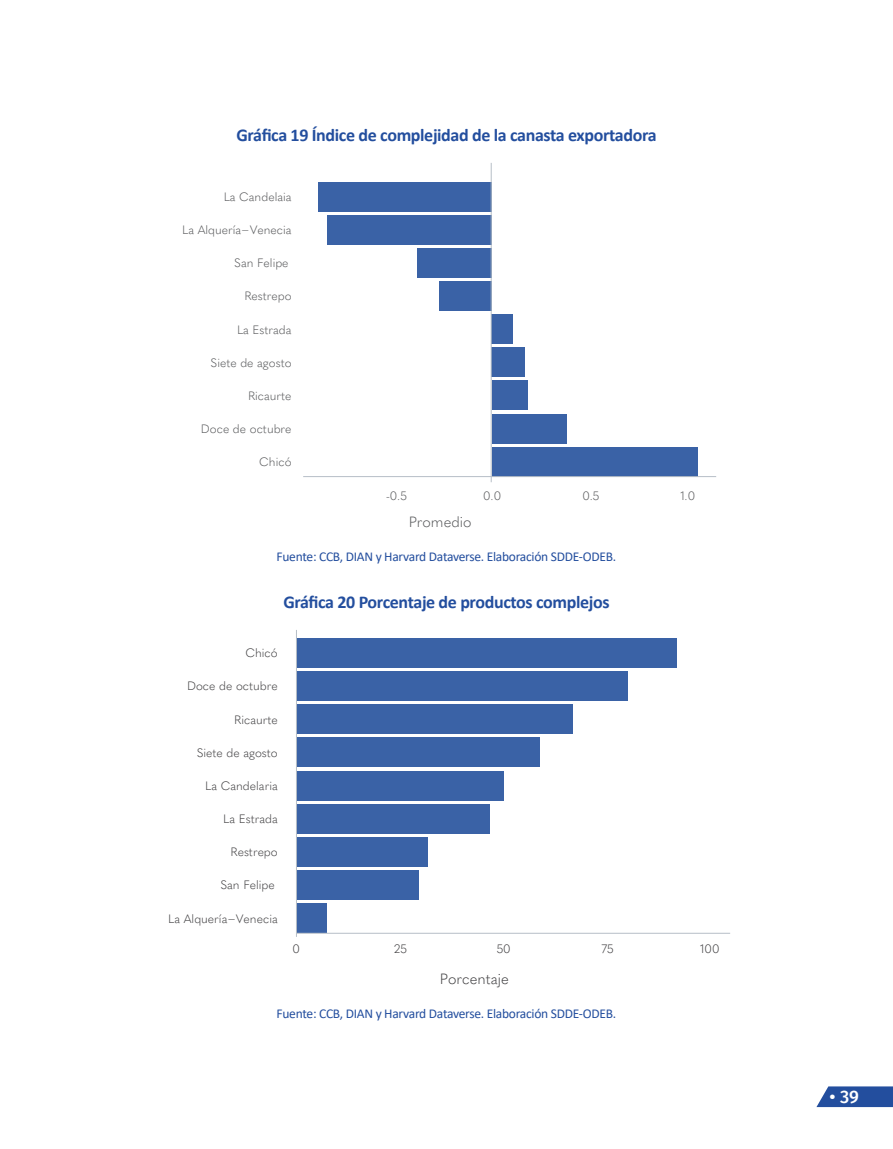
<style>
.page{position:relative;width:893px;height:1149px;background:#fff}
.page>*{position:absolute;margin:0;border:0;box-sizing:border-box;transform-origin:0 0}
.Tìtulo_gráficas{font:700 18px "Calibri";letter-spacing:-.02em;color:#234e9e}
.t1{font:500 18px "Fira Sans";color:#fff}
.t2{font:300 14.7px "Quasimoda";color:#414042}
.t3{font:300 14.7px "Quasimoda";color:#58595b}
.Creditos_Fuentes{font:13.5px "Calibri";letter-spacing:-.02em;color:#234e9e}
.t4{font:300 12px "Quasimoda";color:#58595b}
.t5{font:300 12px "Quasimoda";color:#414042}
</style>
<div class="page">
<svg style="left:817px;top:1086px;width:76px;height:20px"></svg>
<div style="left:492px;top:446px;width:206px;height:30px;background:#3a62a6"></div>
<div style="left:492px;top:413px;width:75px;height:30px;background:#3a62a6"></div>
<div style="left:327px;top:215px;width:165px;height:30px;background:#3a62a6"></div>
<div style="left:319px;top:182px;width:173px;height:30px;background:#3a62a6"></div>
<div style="left:492px;top:314px;width:21px;height:30px;background:#3a62a6"></div>
<div style="left:440px;top:281px;width:52px;height:30px;background:#3a62a6"></div>
<div style="left:492px;top:380px;width:35px;height:30px;background:#3a62a6"></div>
<div style="left:417px;top:248px;width:75px;height:30px;background:#3a62a6"></div>
<div style="left:492px;top:347px;width:33px;height:30px;background:#3a62a6"></div>
<hr style="left:491px;top:163px;width:1px;height:319px;background:#b6bec7">
<hr style="left:303px;top:476px;width:413px;height:1px;background:#b6bec7">
<div style="left:296px;top:737px;width:244px;height:30px;background:#3a62a6"></div>
<div style="left:296px;top:836px;width:132px;height:30px;background:#3a62a6"></div>
<div style="left:296px;top:903px;width:31px;height:29px;background:#3a62a6"></div>
<div style="left:296px;top:870px;width:123px;height:29px;background:#3a62a6"></div>
<div style="left:296px;top:803px;width:194px;height:30px;background:#3a62a6"></div>
<div style="left:296px;top:637px;width:380px;height:30px;background:#3a62a6"></div>
<div style="left:296px;top:704px;width:277px;height:30px;background:#3a62a6"></div>
<div style="left:296px;top:770px;width:208px;height:30px;background:#3a62a6"></div>
<div style="left:296px;top:671px;width:332px;height:29px;background:#3a62a6"></div>
<hr style="left:296px;top:932px;width:434px;height:1px;background:#b6bec7">
<hr style="left:296px;top:629px;width:1px;height:307px;background:#b6bec7">
<p class="Tìtulo_gráficas" style="left:236px;top:122px;width:422px">Gráfica 19 Índice de complejidad de la canasta exportadora</p>
<p class="t4" style="left:224px;top:188px;width:69px">La Candelaia</p>
<p class="t4" style="left:182px;top:221px;width:111px">La Alquería−Venecia</p>
<p class="t4" style="left:234px;top:254px;width:56px">San Felipe</p>
<p class="t4" style="left:244px;top:287px;width:49px">Restrepo</p>
<p class="t4" style="left:237px;top:320px;width:56px">La Estrada</p>
<p class="t4" style="left:211px;top:353px;width:82px">Siete de agosto</p>
<p class="t4" style="left:248px;top:386px;width:45px">Ricaurte</p>
<p class="t4" style="left:201px;top:419px;width:92px">Doce de octubre</p>
<p class="t4" style="left:259px;top:452px;width:34px">Chicó</p>
<p class="t4" style="left:386px;top:486px;width:22px">-0.5</p>
<p class="t4" style="left:483px;top:486px;width:19px">0.0</p>
<p class="t4" style="left:582px;top:486px;width:19px">0.5</p>
<p class="t4" style="left:680px;top:486px;width:16px">1.0</p>
<p class="t3" style="left:409px;top:510px;width:64px">Promedio</p>
<p class="Creditos_Fuentes" style="left:277px;top:547px;width:341px">Fuente: CCB, DIAN y Harvard Dataverse. Elaboración SDDE-ODEB.</p>
<p class="Tìtulo_gráficas" style="left:283px;top:589px;width:328px">Gráfica 20 Porcentaje de productos complejos</p>
<p class="t5" style="left:245px;top:643px;width:34px">Chicó</p>
<p class="t5" style="left:187px;top:676px;width:92px">Doce de octubre</p>
<p class="t5" style="left:234px;top:710px;width:45px">Ricaurte</p>
<p class="t5" style="left:197px;top:743px;width:83px">Siete de agosto</p>
<p class="t5" style="left:205px;top:776px;width:74px">La Candelaria</p>
<p class="t5" style="left:223px;top:809px;width:56px">La Estrada</p>
<p class="t5" style="left:230px;top:842px;width:49px">Restrepo</p>
<p class="t5" style="left:220px;top:875px;width:56px">San Felipe</p>
<p class="t5" style="left:168px;top:909px;width:111px">La Alquería−Venecia</p>
<p class="t5" style="left:293px;top:939px;width:9px">0</p>
<p class="t5" style="left:394px;top:939px;width:14px">25</p>
<p class="t5" style="left:497px;top:939px;width:15px">50</p>
<p class="t5" style="left:602px;top:939px;width:13px">75</p>
<p class="t5" style="left:700px;top:939px;width:21px">100</p>
<p class="t2" style="left:440px;top:967px;width:70px">Porcentaje</p>
<p class="Creditos_Fuentes" style="left:277px;top:1003px;width:341px">Fuente: CCB, DIAN y Harvard Dataverse. Elaboración SDDE-ODEB.</p>
<h1 class="t1" style="left:830px;top:1081px;width:31px">• 39</h1>
</div>
